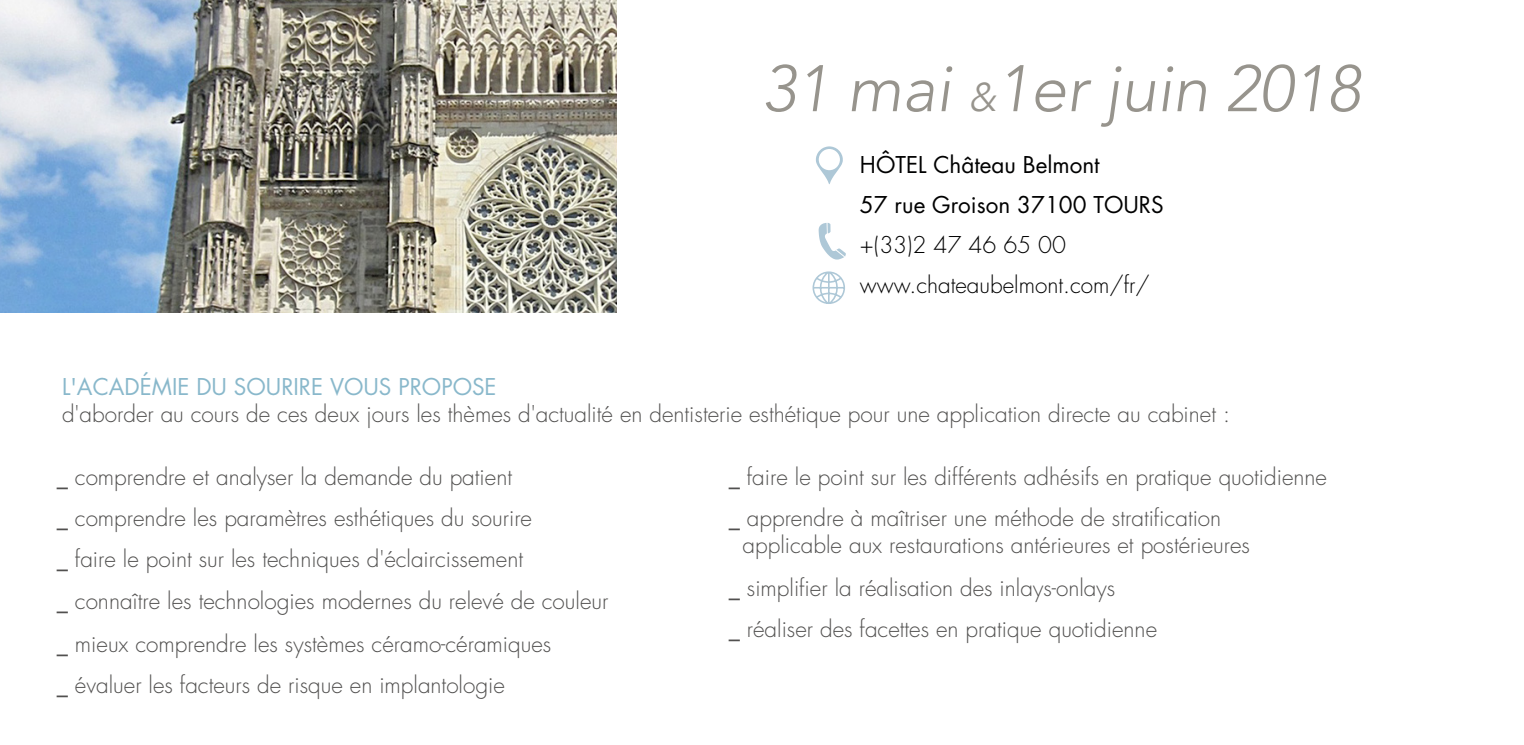
<style>
.page{position:relative;width:1524px;height:745px;background:#fff}
.page>*{position:absolute;margin:0;border:0;box-sizing:border-box;transform-origin:0 0}
.t1{font:italic 300 65px "Avenir";color:#97948d}
.t2{font:300 22.5px/42px "Futura";color:#51504f}
.t3{font:22.5px/40px "Futura";color:#000101}
.t4{font:300 22.5px/40px "Futura";color:#000101}
.t5{font:22.5px "Futura";color:#89b8cb}
.s1{font-size:40px}
</style>
<div class="page">
<img style="left:0;top:0;width:617px;height:312px">
<svg style="left:816px;top:146px;width:27px;height:38px"></svg>
<svg style="left:818px;top:223px;width:28px;height:36px"></svg>
<svg style="left:812px;top:271px;width:33px;height:33px"></svg>
<h1 class="t1" style="left:762px;top:50px;width:600px">31 mai <span class="s1">&amp;</span>1er juin 2018</h1>
<p class="t3" style="left:860px;top:144px;width:305px">HÔTEL Château Belmont<br>57 rue Groison 37100 TOURS</p>
<p class="t4" style="left:860px;top:225px;width:291px">+(33)2 47 46 65 00 www.chateaubelmont.com/fr/</p>
<p class="t5" style="left:62px;top:371px;width:436px">L'ACADÉMIE DU SOURIRE VOUS PROPOSE</p>
<p class="t2" style="left:62px;top:393px;width:1169px">d'aborder au cours de ces deux jours les thèmes d'actualité en dentisterie esthétique pour une application directe au cabinet :</p>
<p class="t2" style="left:57px;top:455px;width:457px">_ comprendre et analyser la demande du patient</p>
<p class="t2" style="left:57px;top:497px;width:477px">_ comprendre les paramètres esthétiques du sourire</p>
<p class="t2" style="left:57px;top:538px;width:553px">_ faire le point sur les techniques d'éclaircissement<br>_ connaître les technologies modernes du relevé de couleur _ mieux comprendre les systèmes céramo-céramiques<br>_ évaluer les facteurs de risque en implantologie</p>
<p class="t2" style="left:729px;top:455px;width:600px;line-height:41.2px">_ faire le point sur les différents adhésifs en pratique quotidienne _ apprendre à maîtriser une méthode de stratification</p>
<p class="t2" style="left:729px;top:523px;width:523px;line-height:43.2px;text-indent:14px">applicable aux restaurations antérieures et postérieures _ simplifier la réalisation des inlays-onlays</p>
<p class="t2" style="left:729px;top:608px;width:430px">_ réaliser des facettes en pratique quotidienne</p>
</div>
